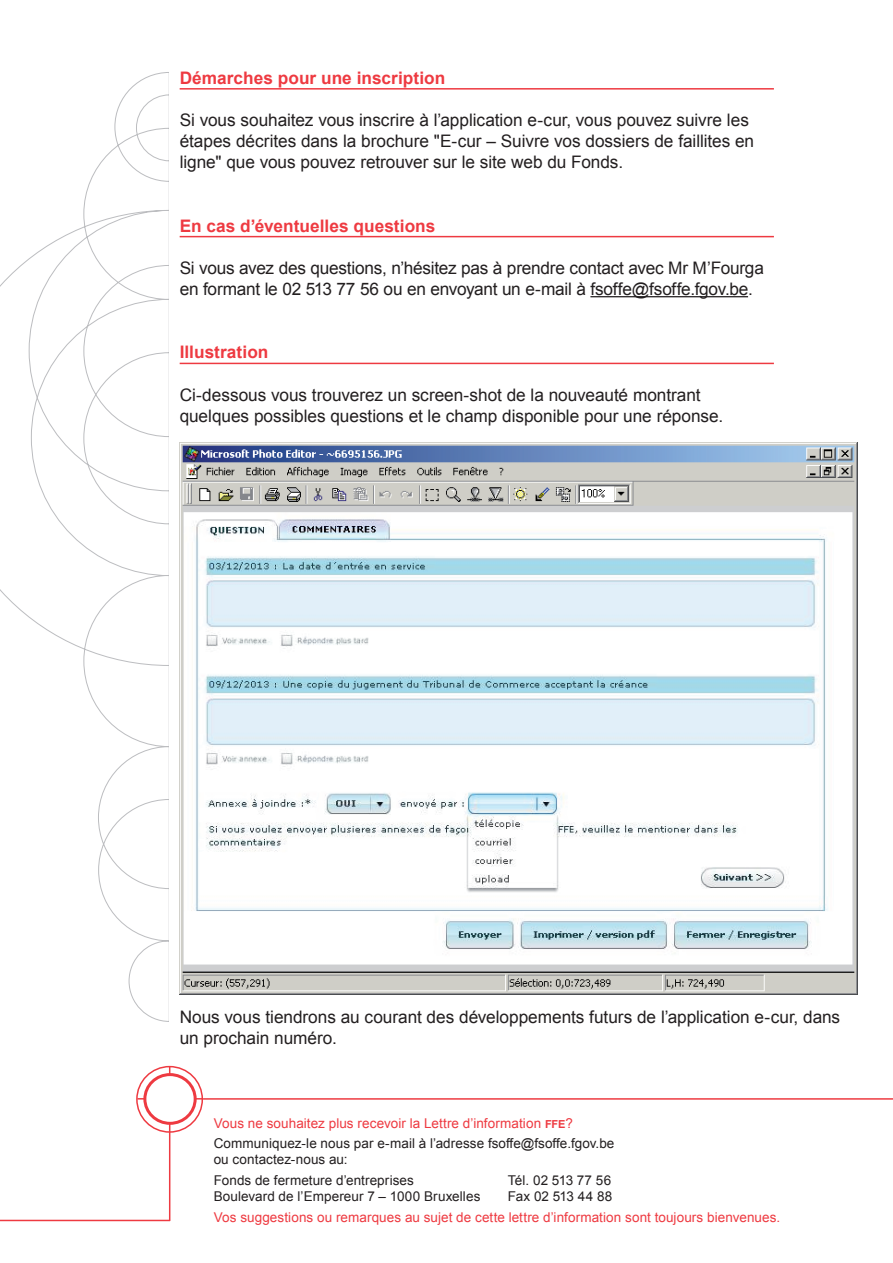
<style>
.page{position:relative;width:893px;height:1263px;background:#fff}
.page>*{position:absolute;margin:0;border:0;box-sizing:border-box;transform-origin:0 0}
.t1{font:17.25px/21px "Arial";letter-spacing:-.005em;color:#231f20}
.t2{font:700 17.25px "Arial";letter-spacing:.005em;color:#ee3a41}
.t3{font:13.5px/20.4px "Arial";letter-spacing:.005em;color:#231f20}
.t4{font:13.5px "Arial";letter-spacing:.005em;color:#ee3a41}
.s1{color:#ee3a41}
.s2{font-weight:700;font-size:10.95px;color:#ee3a41}
</style>
<div class="page">
<svg style="left:0;top:72px;width:169px;height:950px"></svg>
<hr style="left:203px;top:1098px;width:690px;height:2px;background:#ee3a41">
<hr style="left:137px;top:1098px;width:65px;height:1px;background:#ee3a41">
<div style="left:136px;top:1066px;width:67px;height:67px;border:2px solid #ee3a41;border-radius:50%"></div>
<hr style="left:169px;top:1066px;width:1px;height:155px;background:#ee3a41">
<div style="left:145px;top:1074px;width:50px;height:49px;background:#fff;border-radius:50%"></div>
<div style="left:143px;top:1073px;width:54px;height:52px;border:3px solid #ee3a41;border-radius:50%"></div>
<hr style="left:0;top:1220px;width:170px;height:1px;background:#ee3a41">
<hr style="left:180px;top:88px;width:594px;height:2px;background:#ee3a41">
<hr style="left:180px;top:236px;width:594px;height:1px;background:#ee3a41">
<hr style="left:590px;top:296px;width:158px;height:1px;background:#231f20">
<hr style="left:180px;top:363px;width:594px;height:1px;background:#ee3a41">
<img style="left:180px;top:442px;width:678px;height:553px">
<p class="t2" style="left:180px;top:66px;width:267px">Démarches pour une inscription</p>
<p class="t1" style="left:180px;top:110px;width:576px">Si vous souhaitez vous inscrire à l’application e-cur, vous pouvez suivre les étapes décrites dans la brochure "E-cur – Suivre vos dossiers de faillites en ligne" que vous pouvez retrouver sur le site web du Fonds.</p>
<p class="t2" style="left:180px;top:214px;width:257px">En cas d’éventuelles questions</p>
<p class="t1" style="left:180px;top:257px;width:586px">Si vous avez des questions, n’hésitez pas à prendre contact avec Mr M’Fourga en formant le 02 513 77 56 ou en envoyant un e-mail à fsoffe@fsoffe.fgov.be.</p>
<p class="t2" style="left:180px;top:341px;width:90px">Illustration</p>
<p class="t1" style="left:180px;top:384px;width:545px">Ci-dessous vous trouverez un screen-shot de la nouveauté montrant quelques possibles questions et le champ disponible pour une réponse.</p>
<p class="t1" style="left:180px;top:1006px;width:662px">Nous vous tiendrons au courant des développements futurs de l’application e-cur, dans un prochain numéro.</p>
<p class="t3" style="left:214px;top:1113px;width:402px"><span class="s1">Vous ne souhaitez plus recevoir la Lettre d’information</span> <span class="s2">ffe</span><span class="s1">?<br></span>Communiquez-le nous par e-mail à l’adresse fsoffe@fsoffe.fgov.be</p>
<p class="t3" style="left:214px;top:1149px;width:202px">ou contactez-nous au:<br>Fonds de fermeture d’entreprises</p>
<p class="t3" style="left:508px;top:1170px;width:105px">Tél. 02 513 77 56</p>
<p class="t3" style="left:214px;top:1186px;width:268px">Boulevard de l’Empereur 7 – 1000 Bruxelles</p>
<p class="t3" style="left:508px;top:1186px;width:106px">Fax 02 513 44 88</p>
<p class="t4" style="left:214px;top:1208px;width:568px">Vos suggestions ou remarques au sujet de cette lettre d’information sont toujours bienvenues.</p>
</div>
